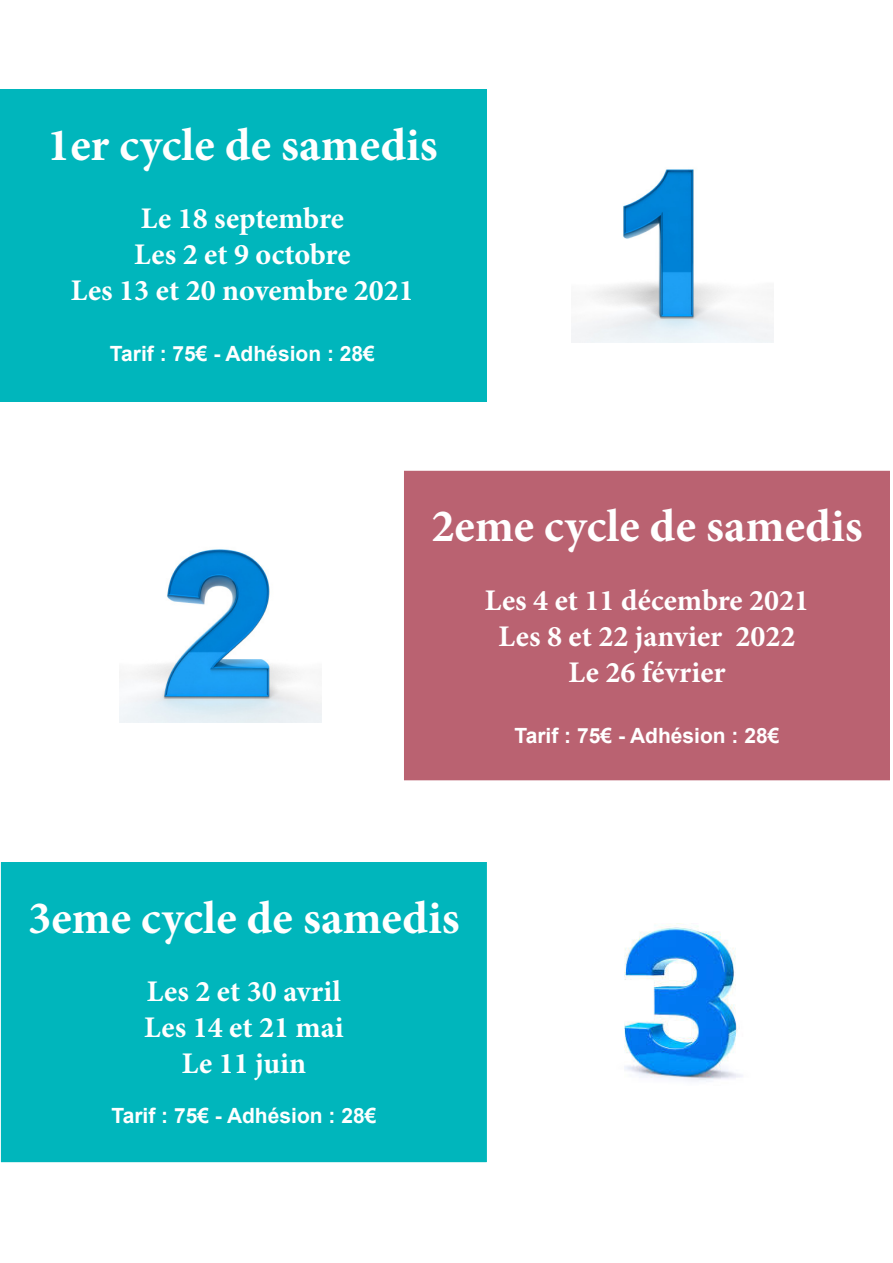
<style>
.page{position:relative;width:893px;height:1263px;background:#fff}
.page>*{position:absolute;margin:0;border:0;box-sizing:border-box;transform-origin:0 0}
.t1{font:700 46.5px "Minion Pro";color:#fff}
.t2{font:700 30px "Minion Pro";color:#fff}
.t3{font:700 21px "Arial";color:#fff}
</style>
<div class="page">
<div style="left:0;top:89px;width:487px;height:313px;background:#00b6bc"></div>
<div style="left:402px;top:469px;width:489px;height:313px;background:#ba6271"></div>
<div style="left:401px;top:468px;width:492px;height:315px;border:3px solid #fff"></div>
<div style="left:0;top:862px;width:487px;height:301px;background:#00b6bc"></div>
<img style="left:572px;top:169px;width:202px;height:173px">
<img style="left:119px;top:549px;width:202px;height:173px">
<img style="left:624px;top:923px;width:118px;height:159px">
<p class="t1" style="left:47px;top:112px;width:392px">1er cycle de samedis</p>
<p class="t2" style="left:141px;top:198px;width:205px">Le 18 septembre</p>
<p class="t2" style="left:134px;top:234px;width:218px">Les 2 et 9 octobre</p>
<p class="t2" style="left:71px;top:270px;width:345px">Les 13 et 20 novembre 2021</p>
<p class="t3" style="left:110px;top:339px;width:266px">Tarif : 75€ - Adhésion : 28€</p>
<p class="t1" style="left:431px;top:494px;width:433px">2eme cycle de samedis</p>
<p class="t2" style="left:485px;top:579px;width:326px">Les 4 et 11 décembre 2021</p>
<p class="t2" style="left:499px;top:615px;width:298px">Les 8 et 22 janvier 2022</p>
<p class="t2" style="left:568px;top:651px;width:159px">Le 26 février</p>
<p class="t3" style="left:514px;top:721px;width:266px">Tarif : 75€ - Adhésion : 28€</p>
<p class="t1" style="left:28px;top:885px;width:433px">3eme cycle de samedis</p>
<p class="t2" style="left:147px;top:970px;width:195px">Les 2 et 30 avril</p>
<p class="t2" style="left:144px;top:1006px;width:201px">Les 14 et 21 mai</p>
<p class="t2" style="left:182px;top:1042px;width:126px">Le 11 juin</p>
<p class="t3" style="left:111px;top:1101px;width:266px">Tarif : 75€ - Adhésion : 28€</p>
</div>
